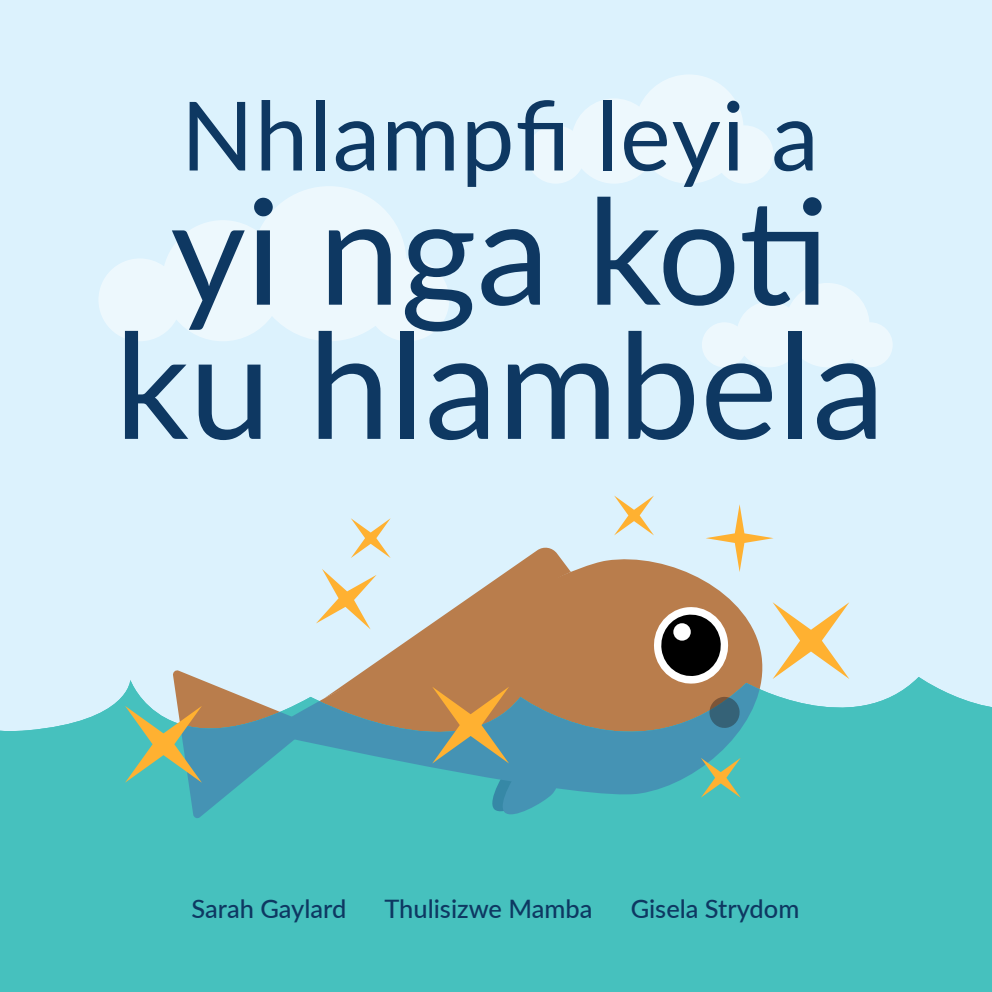
<style>
.page{position:relative;width:992px;height:992px;background:#fff}
.page>*{position:absolute;margin:0;border:0;box-sizing:border-box;transform-origin:0 0}
.body{font:146.47px/134px "Lato";color:#0e3862;text-align:center}
.body-2{font:95.55px "Lato";letter-spacing:.01em;color:#0e3862}
.copyright-page-text{font:500 25.38px "Lato";color:#0e3862}
</style>
<div class="page">
<div style="left:1px;top:0;width:990px;height:991px;background:#dcf2fd"></div>
<svg style="left:702px;top:283px;width:190px;height:84px"></svg>
<svg style="left:99px;top:186px;width:350px;height:155px;fill:#edf8fd"></svg>
<svg style="left:527px;top:75px;width:246px;height:109px"></svg>
<svg style="left:570px;top:559px;width:193px;height:103px;fill:#b97d4c"></svg>
<svg style="left:651px;top:604px;width:79px;height:58px;background:#76675a"></svg>
<svg style="left:0;top:662px;width:991px;height:329px;background:#53bfbc"></svg>
<svg style="left:125px;top:669px;width:184px;height:150px"></svg>
<svg style="left:772px;top:602px;width:77px;height:77px"></svg>
<svg style="left:705px;top:504px;width:68px;height:68px"></svg>
<svg style="left:614px;top:495px;width:40px;height:40px"></svg>
<svg style="left:700px;top:757px;width:40px;height:40px;background:#79ba95"></svg>
<svg style="left:316px;top:518px;width:254px;height:302px"></svg>
<svg style="left:709px;top:696px;width:30px;height:31px"></svg>
<p class="body-2" style="left:181px;top:67px;width:639px">Nhlampfi leyi a</p>
<p class="body" style="left:115px;top:178px;width:771px">yi nga koti ku hlambela</p>
<p class="copyright-page-text" style="left:191px;top:890px;width:156px">Sarah Gaylard</p>
<p class="copyright-page-text" style="left:384px;top:890px;width:209px">Thulisizwe Mamba</p>
<p class="copyright-page-text" style="left:630px;top:890px;width:170px">Gisela Strydom</p>
</div>
